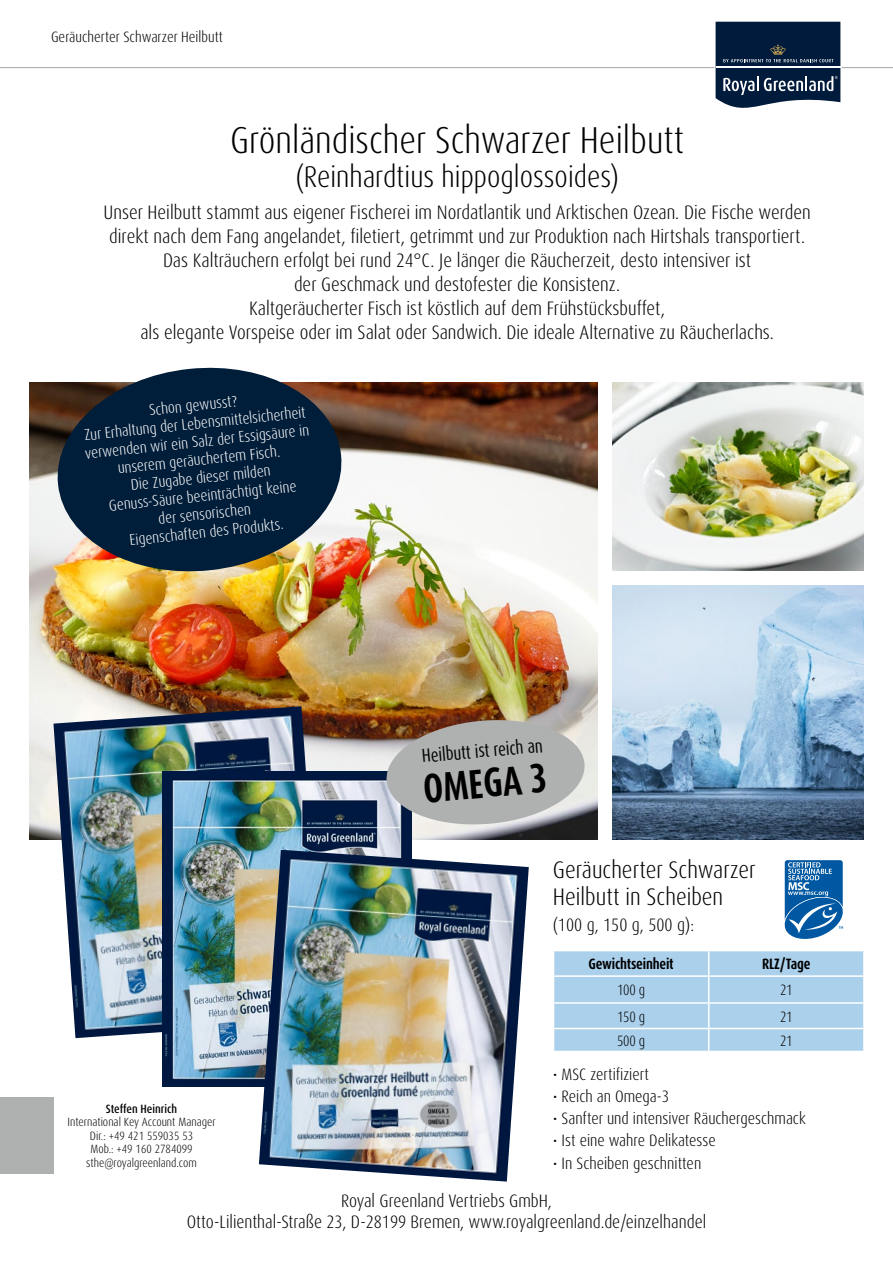
<style>
.page{position:relative;width:893px;height:1263px;background:#fff}
.page>*{position:absolute;margin:0;border:0;box-sizing:border-box;transform-origin:0 0}
.t1{font:700 condensed 41.25px "Dax Pro";color:#000;scale:.9 1}
.t2{font:300 condensed 37.5px "Dax Pro";color:#000}
.t3{font:300 condensed 30px "Dax Pro";color:#000}
.t4{font:300 condensed 24px/27px "Dax Pro";color:#000}
.t5{font:300 condensed 19.5px/24px "Dax Pro";color:#000}
.t6{font:condensed 18.9px "Dax Pro";color:#000;scale:.9 1}
.t7{font:300 condensed 18px/21px "Dax Pro";color:#000;text-align:center}
.t8{font:300 condensed 16.5px "Dax Pro";color:#000}
.t9{font:300 condensed 15.6px/18.1px "Dax Pro";color:#fff;text-align:center}
.t10{font:300 condensed 15px "Dax Pro";color:#000}
.t11{font:700 condensed 15px "Dax Pro";letter-spacing:-.015em;color:#000;scale:.95 1}
.t12{font:300 condensed 15px "Dax Pro";color:#000;scale:.95 1}
.t13{font:300 condensed 12px "Dax Pro";color:#000}
.t14{font:500 condensed 12px "Dax Pro";color:#000}
</style>
<div class="page">
<hr style="left:0;top:67px;width:893px;height:1px;background:#afb0b0">
<img style="left:612px;top:585px;width:251px;height:255px">
<img style="left:612px;top:383px;width:251px;height:187px">
<img style="left:30px;top:383px;width:567px;height:457px">
<img style="left:53px;top:706px;width:270px;height:332px">
<img style="left:163px;top:771px;width:248px;height:315px">
<img style="left:259px;top:850px;width:270px;height:331px">
<svg style="left:784px;top:860px;width:60px;height:79px;background:#4081b9"></svg>
<svg style="left:384px;top:716px;width:203px;height:112px;background:#aca8a7"></svg>
<svg style="left:52px;top:367px;width:295px;height:211px;background:#37444e"></svg>
<svg style="left:554px;top:951px;width:310px;height:100px;background:#afd2ed"></svg>
<hr style="left:863px;top:1029px;width:2px;height:22px;background:#fff">
<hr style="left:863px;top:951px;width:2px;height:24px;background:#fff">
<hr style="left:863px;top:977px;width:2px;height:25px;background:#fff">
<svg style="left:714px;top:21px;width:128px;height:87px;background:#2e445e"></svg>
<div style="left:0;top:1097px;width:53px;height:77px;background:#afb0b0"></div>
<p class="t10" style="left:51px;top:27px;width:173px">Geräucherter Schwarzer Heilbutt</p>
<p class="t2" style="left:230px;top:116px;width:456px">Grönländischer Schwarzer Heilbutt</p>
<p class="t3" style="left:295px;top:157px;width:325px">(Reinhardtius hippoglossoides)</p>
<p class="t5" style="left:103px;top:200px;width:709px">Unser Heilbutt stammt aus eigener Fischerei im Nordatlantik und Arktischen Ozean. Die Fische werden direkt nach dem Fang angelandet, filetiert, getrimmt und zur Produktion nach Hirtshals transportiert.</p>
<p class="t5" style="left:163px;top:248px;width:590px;text-align:center">Das Kalträuchern erfolgt bei rund 24°C. Je länger die Räucherzeit, desto intensiver ist der Geschmack und destofester die Konsistenz.</p>
<p class="t5" style="left:249px;top:296px;width:417px">Kaltgeräucherter Fisch ist köstlich auf dem Frühstücksbuffet,</p>
<p class="t5" style="left:140px;top:320px;width:635px">als elegante Vorspeise oder im Salat oder Sandwich. Die ideale Alternative zu Räucherlachs.</p>
<p class="t9" style="left:148px;top:401px;width:90px;rotate:-6deg">Schon gewusst?</p>
<p class="t9" style="left:82px;top:426px;width:227px;rotate:-6deg">Zur Erhaltung der Lebensmittelsicherheit verwenden wir ein Salz der Essigsäure in unserem geräuchertem Fisch.<br>Die Zugabe dieser milden</p>
<p class="t9" style="left:108px;top:497px;width:190px;rotate:-6deg">Genuss-Säure beeinträchtigt keine der sensorischen</p>
<p class="t9" style="left:129px;top:531px;width:156px;rotate:-6deg">Eigenschaften des Produkts.</p>
<p class="t14" style="left:106px;top:1101px;width:73px">Steffen Heinrich</p>
<p class="t13" style="left:67px;top:1114px;width:150px">International Key Account Manager</p>
<p class="t13" style="left:90px;top:1128px;width:105px">Dir.: +49 421 559035 53</p>
<p class="t13" style="left:90px;top:1141px;width:104px">Mob.: +49 160 2784099</p>
<p class="t13" style="left:86px;top:1155px;width:112px">sthe@royalgreenland.com</p>
<p class="t6" style="left:421px;top:744px;width:136px;rotate:-5deg">Heilbutt ist reich an</p>
<p class="t1" style="left:421px;top:762px;width:140px;rotate:-5deg">OMEGA 3</p>
<p class="t4" style="left:553px;top:856px;width:204px">Geräucherter Schwarzer<br>Heilbutt in Scheiben</p>
<p class="t7" style="left:553px;top:914px;width:143px">(100 g, 150 g, 500 g):</p>
<p class="t11" style="left:589px;top:954px;width:91px">Gewichtseinheit</p>
<p class="t11" style="left:762px;top:954px;width:52px">RLZ/Tage</p>
<p class="t12" style="left:617px;top:980px;width:31px">100 g</p>
<p class="t12" style="left:780px;top:980px;width:15px">21</p>
<p class="t12" style="left:617px;top:1007px;width:31px">150 g</p>
<p class="t12" style="left:780px;top:1007px;width:15px">21</p>
<p class="t12" style="left:617px;top:1031px;width:31px">500 g</p>
<p class="t12" style="left:780px;top:1031px;width:15px">21</p>
<p class="t8" style="left:553px;top:1063px;width:98px">• MSC zertifiziert</p>
<p class="t8" style="left:553px;top:1085px;width:118px">• Reich an Omega-3</p>
<p class="t8" style="left:553px;top:1108px;width:254px">• Sanfter und intensiver Räuchergeschmack</p>
<p class="t8" style="left:553px;top:1130px;width:164px">• Ist eine wahre Delikatesse</p>
<p class="t8" style="left:553px;top:1152px;width:150px">• In Scheiben geschnitten</p>
<p class="t7" style="left:187px;top:1190px;width:521px">Royal Greenland Vertriebs GmbH,<br>Otto-Lilienthal-Straße 23, D-28199 Bremen, www.royalgreenland.de/einzelhandel</p>
</div>
